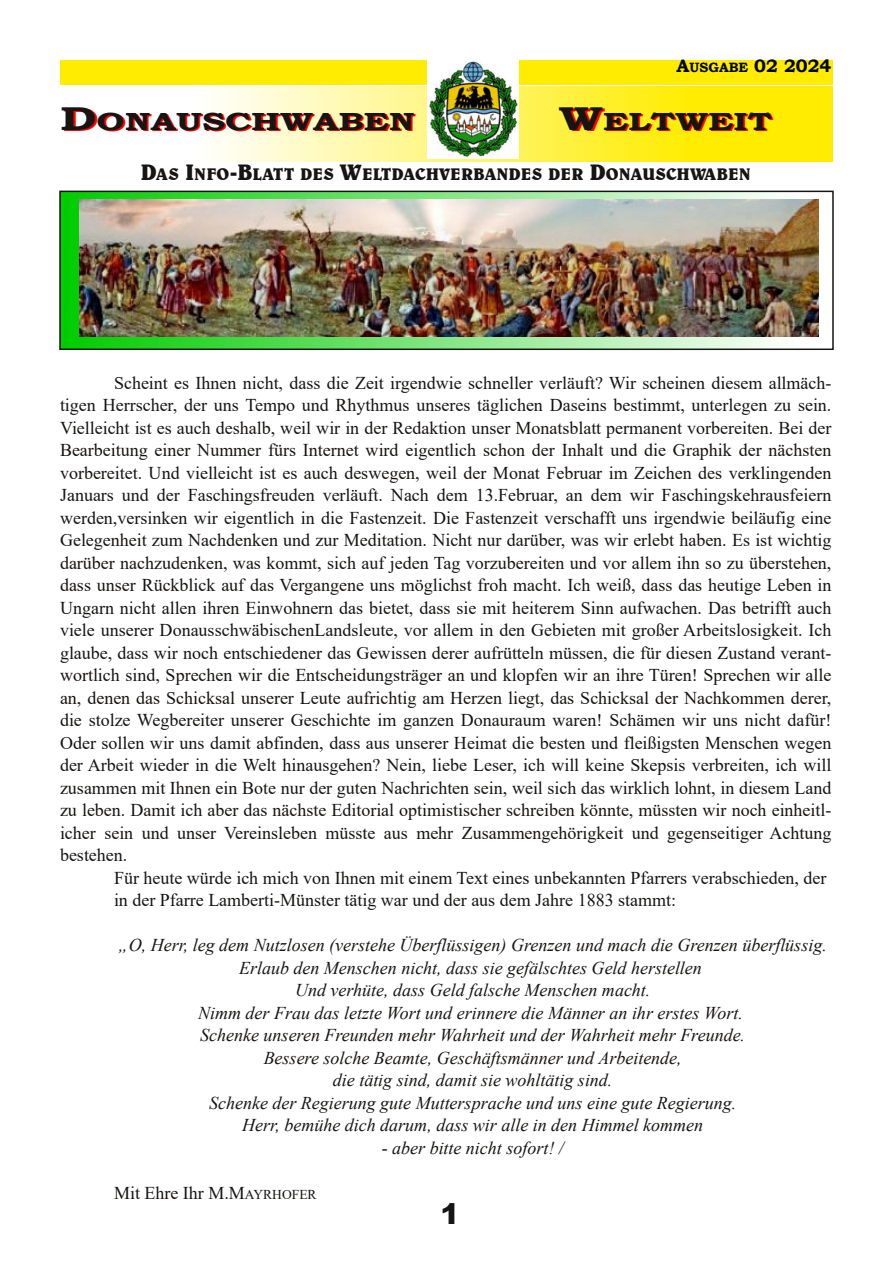
<style>
.page{position:relative;width:893px;height:1263px;background:#fff}
.page>*{position:absolute;margin:0;border:0;box-sizing:border-box;transform-origin:0 0}
.t1{font:900 28.5px "Arial";color:#171513}
.t2{font:700 24.75px "Bookman Old Style";color:#f00;scale:1.42 1}
.t3{font:18px/22.5px "Times New Roman";color:#171513;text-align:justify}
.t4{font:italic 18px/22.5px "Times New Roman";color:#171513;text-align:center}
.t5{font:700 18px "Bookman Old Style";color:#000602}
.t6{font:700 16.8px "Belwe BT";color:#171513}
.s1{font-size:13.5px}
.s2{font-size:33px}
.s3{font-size:22.5px}
</style>
<div class="page">
<svg style="left:215px;top:87px;width:618px;height:75px;background:#fef25c"></svg>
<div style="left:60px;top:60px;width:773px;height:24px;background:#ffec00"></div>
<img style="left:427px;top:60px;width:91px;height:98px">
<svg style="left:62px;top:194px;width:757px;height:153px;background:#70e070"></svg>
<div style="left:59px;top:191px;width:775px;height:159px;border:2px solid #171513"></div>
<img style="left:79px;top:200px;width:739px;height:137px">
<p class="t5" style="left:677px;top:56px;width:156px">A<span class="s1">USGABE</span> 02 2024</p>
<h2 class="t2" style="left:62px;top:108px;width:251px"><span class="s2">D</span>ONAUSCHWABEN</h2>
<h2 class="t2" style="left:561px;top:108px;width:151px"><span class="s2">W</span>ELTWEIT</h2>
<p class="t6" style="left:140px;top:164px;width:612px"><span class="s3">D</span>AS <span class="s3">I</span>NFO<span class="s3">-B</span>LATT DES <span class="s3">W</span>ELTDACHVERBANDES DER <span class="s3">D</span>ONAUSCHWABEN</p>
<p class="t3" style="left:60px;top:371px;width:773px;text-indent:54px">Scheint es Ihnen nicht, dass die Zeit irgendwie schneller verläuft? Wir scheinen diesem allmäch&shy;tigen Herrscher, der uns Tempo und Rhythmus unseres täglichen Daseins bestimmt, unterlegen zu sein.<br>Vielleicht ist es auch deshalb, weil wir in der Redaktion unser Monatsblatt permanent vorbereiten. Bei der Bearbeitung einer Nummer fürs Internet wird eigentlich schon der Inhalt und die Graphik der nächsten vorbereitet. Und vielleicht ist es auch deswegen, weil der Monat Februar im Zeichen des verklingenden Januars und der Faschingsfreuden verläuft. Nach dem 13.Februar, an dem wir Faschingskehrausfeiern werden,versinken wir eigentlich in die Fastenzeit. Die Fastenzeit verschafft uns irgendwie beiläufig eine Gelegenheit zum Nachdenken und zur Meditation. Nicht nur darüber, was wir erlebt haben. Es ist wichtig darüber nachzudenken, was kommt, sich auf jeden Tag vorzubereiten und vor allem ihn so zu überstehen, dass unser Rückblick auf das Vergangene uns möglichst froh macht. Ich weiß, dass das heutige Leben in Ungarn nicht allen ihren Einwohnern das bietet, dass sie mit heiterem Sinn aufwachen. Das betrifft auch viele unserer DonausschwäbischenLandsleute, vor allem in den Gebieten mit großer Arbeitslosigkeit. Ich glaube, dass wir noch entschiedener das Gewissen derer aufrütteln müssen, die für diesen Zustand verant&shy;wortlich sind, Sprechen wir die Entscheidungsträger an und klopfen wir an ihre Türen! Sprechen wir alle an, denen das Schicksal unserer Leute aufrichtig am Herzen liegt, das Schicksal der Nachkommen derer, die stolze Wegbereiter unserer Geschichte im ganzen Donauraum waren! Schämen wir uns nicht dafür!<br>Oder sollen wir uns damit abfinden, dass aus unserer Heimat die besten und fleißigsten Menschen wegen der Arbeit wieder in die Welt hinausgehen? Nein, liebe Leser, ich will keine Skepsis verbreiten, ich will zusammen mit Ihnen ein Bote nur der guten Nachrichten sein, weil sich das wirklich lohnt, in diesem Land zu leben. Damit ich aber das nächste Editorial optimistischer schreiben könnte, müssten wir noch einheitl&shy;icher sein und unser Vereinsleben müsste aus mehr Zusammengehörigkeit und gegenseitiger Achtung bestehen.</p>
<p class="t3" style="left:114px;top:866px;width:714px">Für heute würde ich mich von Ihnen mit einem Text eines unbekannten Pfarrers verabschieden, der in der Pfarre Lamberti-Münster tätig war und der aus dem Jahre 1883 stammt:</p>
<p class="t4" style="left:119px;top:933px;width:710px">„O, Herr, leg dem Nutzlosen (verstehe Überflüssigen) Grenzen und mach die Grenzen überflüssig.<br>Erlaub den Menschen nicht, dass sie gefälschtes Geld herstellen<br>Und verhüte, dass Geld falsche Menschen macht.<br>Nimm der Frau das letzte Wort und erinnere die Männer an ihr erstes Wort.<br>Schenke unseren Freunden mehr Wahrheit und der Wahrheit mehr Freunde.<br>Bessere solche Beamte, Geschäftsmänner und Arbeitende,<br>die tätig sind, damit sie wohltätig sind.<br>Schenke der Regierung gute Muttersprache und uns eine gute Regierung.<br>Herr, bemühe dich darum, dass wir alle in den Himmel kommen</p>
<p class="t4" style="left:382px;top:1136px;width:184px">- aber bitte nicht sofort! /</p>
<p class="t3" style="left:114px;top:1181px;width:204px">Mit Ehre Ihr M.M<span class="s1">AYRHOFER</span></p>
<h1 class="t1" style="left:441px;top:1193px;width:21px">1</h1>
</div>
